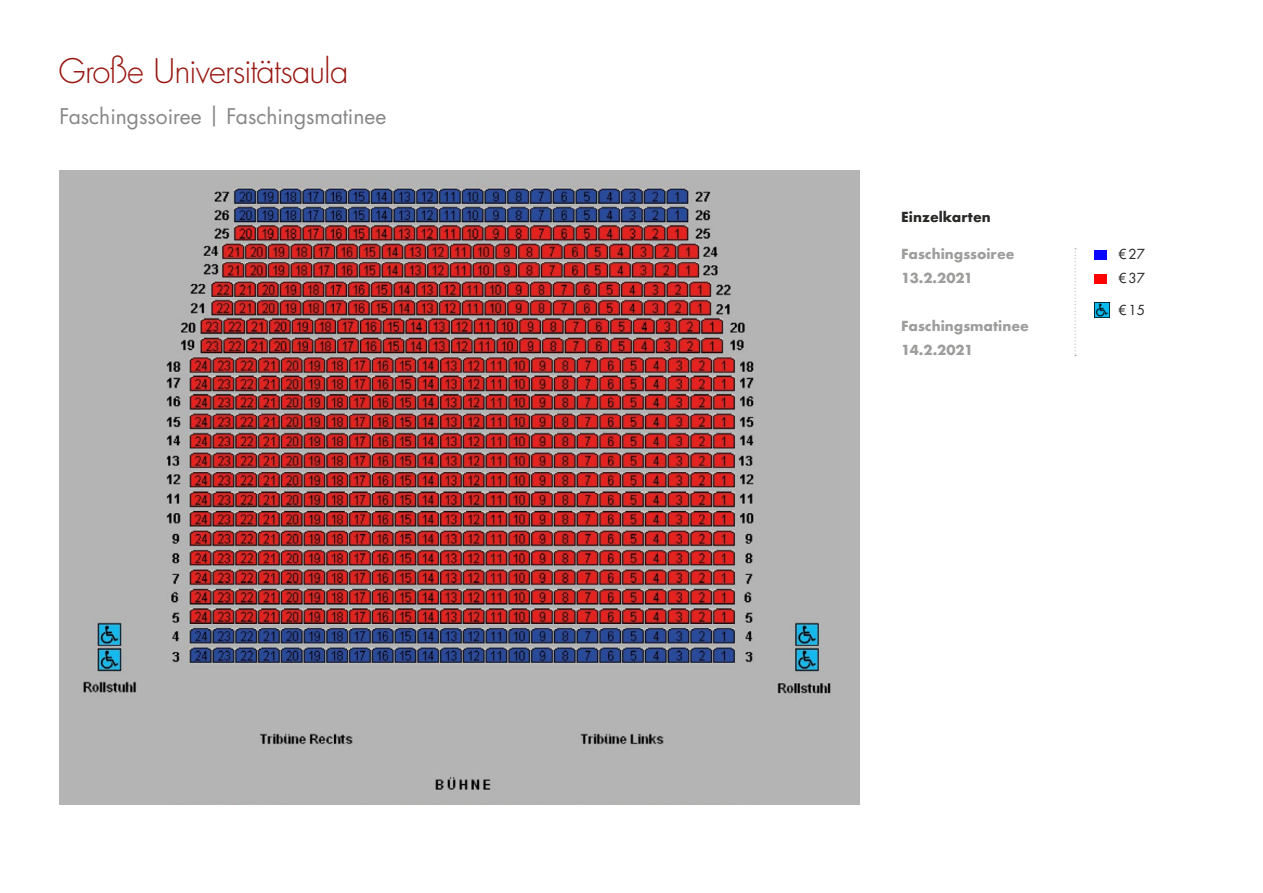
<style>
.page{position:relative;width:1263px;height:893px;background:#fff}
.page>*{position:absolute;margin:0;border:0;box-sizing:border-box;transform-origin:0 0}
.t1{font:300 33px "Futura Std";letter-spacing:-.03em;color:#981711}
.t2{font:21px "Futura LT Pro";color:#878787}
.t3{font:700 13.5px/24px "Futura";color:#9d9d9c}
.t4{font:700 13.5px "Futura";color:#282827}
.t5{font:13.5px/24px "Futura LT Pro";color:#282827}
</style>
<div class="page">
<img style="left:60px;top:170px;width:800px;height:635px">
<div style="left:1094px;top:250px;width:13px;height:9px;background:#0b06ff"></div>
<div style="left:1094px;top:274px;width:13px;height:9px;background:#ff0100"></div>
<img style="left:1094px;top:302px;width:15px;height:15px">
<svg style="left:1074px;top:248px;width:2px;height:108px"></svg>
<h1 class="t1" style="left:58px;top:50px;width:292px">Große Universitätsaula</h1>
<h2 class="t2" style="left:60px;top:102px;width:328px">Faschingssoiree | Faschingsmatinee</h2>
<p class="t4" style="left:901px;top:207px;width:91px">Einzelkarten</p>
<p class="t3" style="left:901px;top:242px;width:115px">Faschingssoiree<br>13.2.2021</p>
<p class="t3" style="left:901px;top:314px;width:129px">Faschingsmatinee<br>14.2.2021</p>
<p class="t5" style="left:1118px;top:242px;width:28px">€27 €37</p>
<p class="t5" style="left:1118px;top:298px;width:28px">€15</p>
</div>
